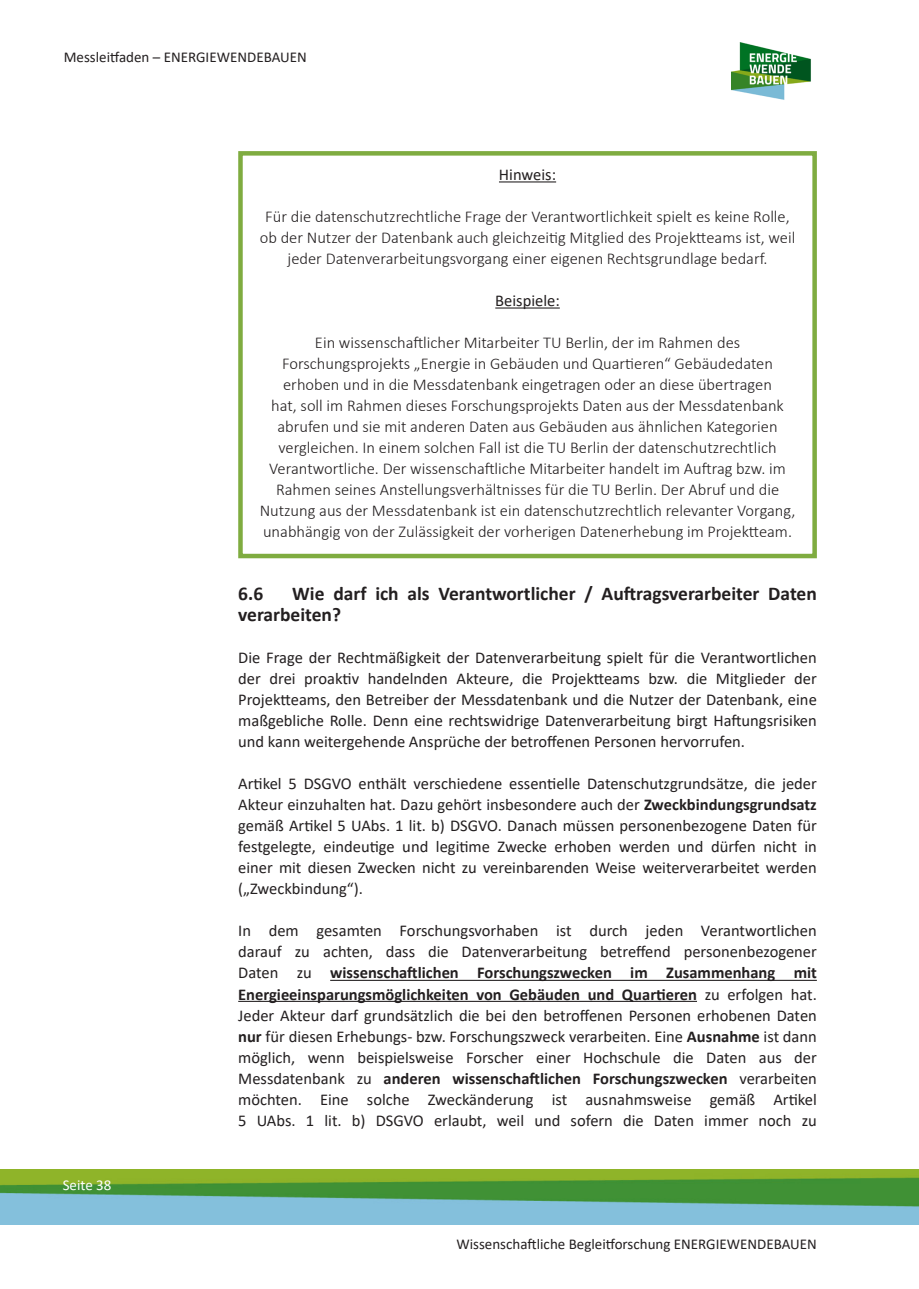
<style>
.page{position:relative;width:919px;height:1289px;background:#fff}
.page>*{position:absolute;margin:0;border:0;box-sizing:border-box;transform-origin:0 0}
.t1{font:700 19.5px/21px "Calibri";color:#231f20}
.t2{font:16.5px/21px "Calibri";color:#231f20;text-align:justify}
.t3{font:300 16.5px/21px "Calibri";color:#231f20;text-align:center}
.t4{font:15px "Calibri";color:#231f20}
.t5{font:15px "Calibri";color:#fff}
.s1{font-weight:700}
</style>
<div class="page">
<img style="left:0;top:1169px;width:918px;height:54px">
<img style="left:731px;top:43px;width:80px;height:57px">
<div style="left:238px;top:151px;width:578px;height:407px;border:4px solid #7fac40"></div>
<hr style="left:499px;top:181px;width:57px;height:1px;background:#231f20">
<hr style="left:495px;top:307px;width:64px;height:1px;background:#231f20">
<hr style="left:330px;top:979px;width:486px;height:1px;background:#231f20">
<hr style="left:238px;top:1000px;width:459px;height:1px;background:#231f20">
<p class="t4" style="left:64px;top:47px;width:244px">Messleitfaden – ENERGIEWENDEBAUEN</p>
<p class="t2" style="left:499px;top:164px;width:59px">Hinweis:</p>
<p class="t3" style="left:260px;top:206px;width:537px">Für die datenschutzrechtliche Frage der Verantwortlichkeit spielt es keine Rolle, ob der Nutzer der Datenbank auch gleichzeitig Mitglied des Projektteams ist, weil jeder Datenverarbeitungsvorgang einer eigenen Rechtsgrundlage bedarf.</p>
<p class="t2" style="left:495px;top:290px;width:66px">Beispiele:</p>
<p class="t3" style="left:260px;top:332px;width:537px">Ein wissenschaftlicher Mitarbeiter TU Berlin, der im Rahmen des Forschungsprojekts „Energie in Gebäuden und Quartieren“ Gebäudedaten erhoben und in die Messdatenbank eingetragen oder an diese übertragen<br>hat, soll im Rahmen dieses Forschungsprojekts Daten aus der Messdatenbank abrufen und sie mit anderen Daten aus Gebäuden aus ähnlichen Kategorien vergleichen. In einem solchen Fall ist die TU Berlin der datenschutzrechtlich Verantwortliche. Der wissenschaftliche Mitarbeiter handelt im Auftrag bzw. im Rahmen seines Anstellungsverhältnisses für die TU Berlin. Der Abruf und die Nutzung aus der Messdatenbank ist ein datenschutzrechtlich relevanter Vorgang, unabhängig von der Zulässigkeit der vorherigen Datenerhebung im Projektteam.</p>
<p class="t5" style="left:63px;top:1174px;width:50px">Seite 38</p>
<p class="t1" style="left:238px;top:583px;width:580px;text-indent:54px">Wie darf ich als Verantwortlicher / Auftragsverarbeiter Daten verarbeiten?</p>
<p class="t2" style="left:238px;top:647px;width:580px">Die Frage der Rechtmäßigkeit der Datenverarbeitung spielt für die Verantwortlichen der drei proaktiv handelnden Akteure, die Projektteams bzw. die Mitglieder der Projektteams, den Betreiber der Messdatenbank und die Nutzer der Datenbank, eine maßgebliche Rolle. Denn eine rechtswidrige Datenverarbeitung birgt Haftungsrisiken und kann weitergehende Ansprüche der betroffenen Personen hervorrufen.</p>
<p class="t2" style="left:238px;top:773px;width:580px">Artikel 5 DSGVO enthält verschiedene essentielle Datenschutzgrundsätze, die jeder Akteur einzuhalten hat. Dazu gehört insbesondere auch der <span class="s1">Zweckbindungsgrundsatz </span>gemäß Artikel 5 UAbs. 1 lit. b) DSGVO. Danach müssen personenbezogene Daten für festgelegte, eindeutige und legitime Zwecke erhoben werden und dürfen nicht in einer mit diesen Zwecken nicht zu vereinbarenden Weise weiterverarbeitet werden („Zweckbindung“).</p>
<p class="t2" style="left:238px;top:920px;width:580px">In dem gesamten Forschungsvorhaben ist durch jeden Verantwortlichen darauf zu achten, dass die Datenverarbeitung betreffend personenbezogener Daten zu <span class="s1">wissenschaftlichen Forschungszwecken im Zusammenhang mit Energieeinsparungsmöglichkeiten von Gebäuden und Quartieren</span> zu erfolgen hat.<br>Jeder Akteur darf grundsätzlich die bei den betroffenen Personen erhobenen Daten <span class="s1">nur</span> für diesen Erhebungs- bzw. Forschungszweck verarbeiten. Eine <span class="s1">Ausnahme</span> ist dann</p>
<p class="t2" style="left:238px;top:1046px;width:580px">möglich, wenn beispielsweise Forscher einer Hochschule die Daten aus der Messdatenbank zu <span class="s1">anderen wissenschaftlichen Forschungszwecken</span> verarbeiten möchten. Eine solche Zweckänderung ist ausnahmsweise gemäß Artikel 5 UAbs. 1 lit. b) DSGVO erlaubt, weil und sofern die Daten immer noch zu</p>
<p class="t1" style="left:238px;top:583px;width:26px">6.6</p>
<p class="t4" style="left:456px;top:1233px;width:362px">Wissenschaftliche Begleitforschung ENERGIEWENDEBAUEN</p>
</div>
